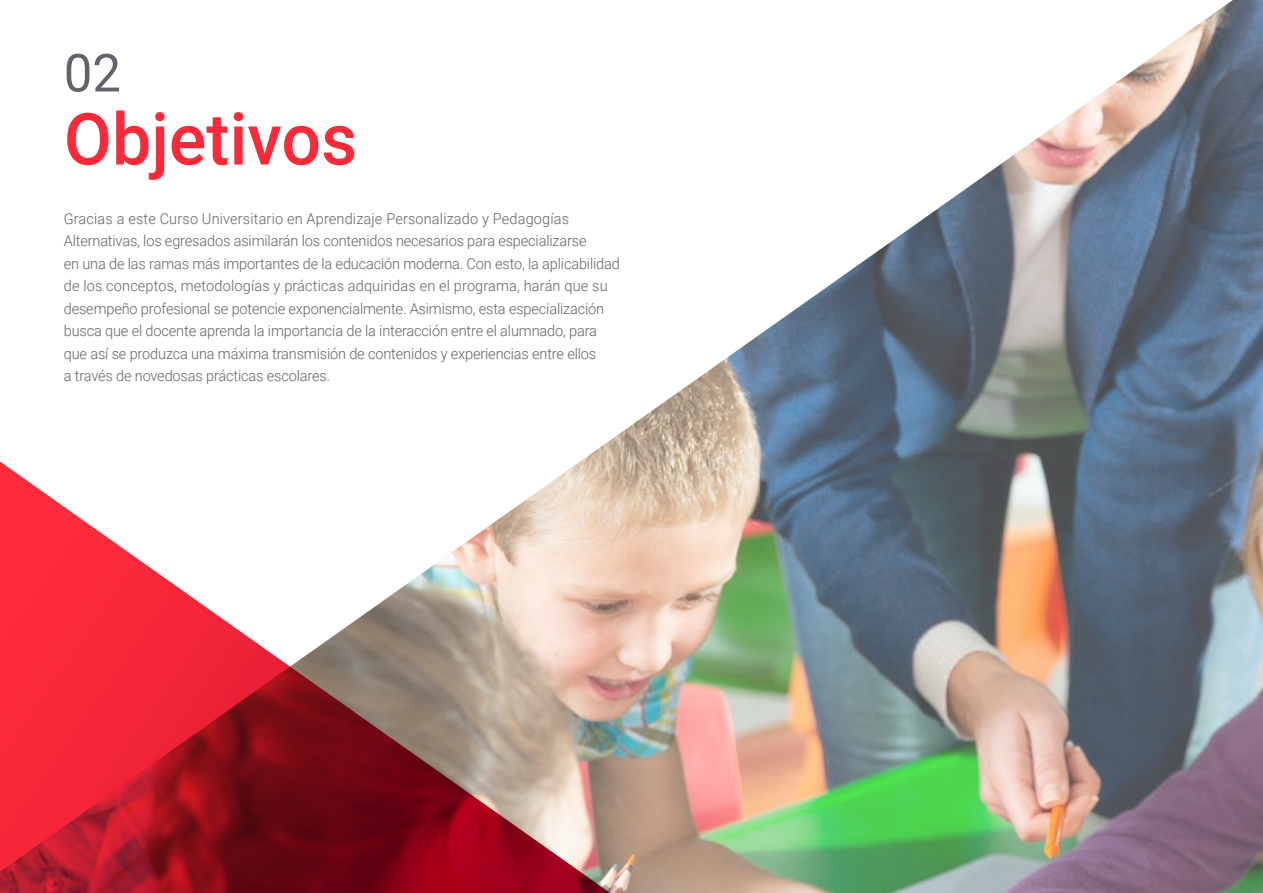
<style>
.page{position:relative;width:1263px;height:893px;background:#fff}
.page>*{position:absolute;margin:0;border:0;box-sizing:border-box;transform-origin:0 0}
.t1{font:500 72px "Roboto";color:#ff293a}
.t2{font:52.5px "Roboto";color:#61646a}
.t3{font:300 15px/22.5px "Roboto";letter-spacing:-.01em;color:#61646a}
</style>
<div class="page">
<img style="left:602px;top:0;width:661px;height:893px">
<svg style="left:0;top:446px;width:640px;height:447px"></svg>
<h2 class="t2" style="left:64px;top:36px;width:59px">02</h2>
<h1 class="t1" style="left:64px;top:89px;width:295px">Objetivos</h1>
<p class="t3" style="left:64px;top:207px;width:558px">Gracias a este Curso Universitario en Aprendizaje Personalizado y Pedagogías Alternativas, los egresados asimilarán los contenidos necesarios para especializarse<br>en una de las ramas más importantes de la educación moderna. Con esto, la aplicabilidad de los conceptos, metodologías y prácticas adquiridas en el programa, harán que su desempeño profesional se potencie exponencialmente. Asimismo, esta especialización busca que el docente aprenda la importancia de la interacción entre el alumnado, para que así se produzca una máxima transmisión de contenidos y experiencias entre ellos<br>a través de novedosas prácticas escolares.</p>
</div>
